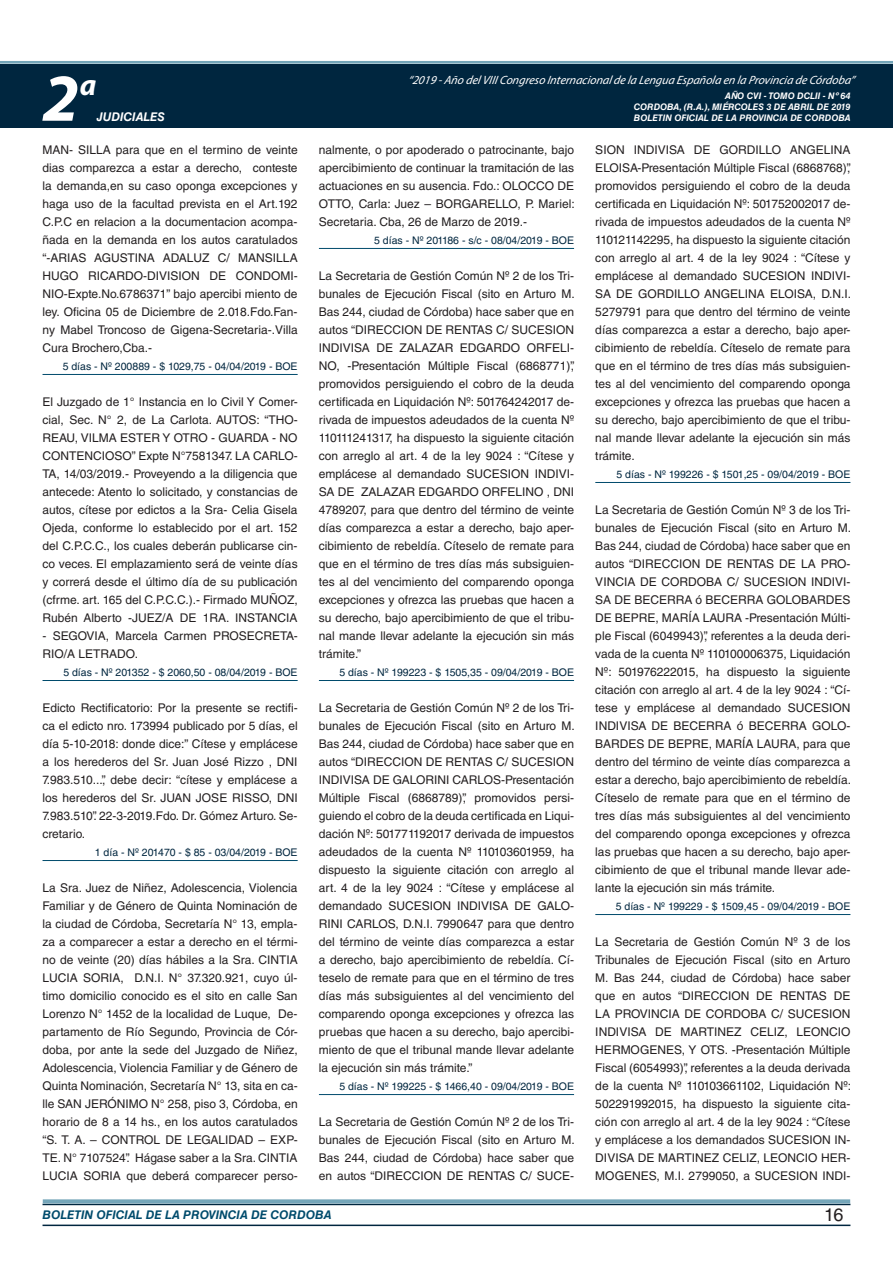
<style>
.page{position:relative;width:893px;height:1263px;background:#fff}
.page>*{position:absolute;margin:0;border:0;box-sizing:border-box;transform-origin:0 0}
.t1{font:italic 700 67.5px "Myriad Pro";color:#fff}
.t2{font:italic 700 30px "Myriad Pro";color:#fff}
.t3{font:18px "Helvetica LT Std";color:#231f20}
.t4{font:12px/18px "Helvetica LT Std";color:#231f20;text-align:justify}
.t5{font:italic 12px "Myriad Pro";color:#fff}
.t6{font:italic 700 12px "Helvetica LT Std";color:#004b6c}
.t7{font:italic 700 12px "Helvetica LT Std";color:#fff}
.t8{font:10.5px "Helvetica LT Std";color:#00263f}
.t9{font:italic 700 9px/10.8px "Helvetica LT Std";color:#fff;text-align:right}
</style>
<div class="page">
<div style="left:0;top:61px;width:893px;height:6px;background:#fff;opacity:.75"></div>
<div style="left:0;top:64px;width:893px;height:64px;background:#00263f"></div>
<hr style="left:43px;top:1224px;width:807px;height:2px;background:#00263f">
<div style="left:42px;top:1198px;width:809px;height:8px;background:#fff;opacity:.75"></div>
<hr style="left:43px;top:374px;width:255px;height:1px;background:#004b6c">
<hr style="left:43px;top:680px;width:255px;height:1px;background:#004b6c">
<hr style="left:43px;top:860px;width:255px;height:1px;background:#004b6c">
<hr style="left:319px;top:248px;width:255px;height:1px;background:#004b6c">
<hr style="left:319px;top:680px;width:255px;height:1px;background:#004b6c">
<hr style="left:319px;top:1094px;width:255px;height:1px;background:#004b6c">
<hr style="left:595px;top:482px;width:255px;height:1px;background:#004b6c">
<hr style="left:595px;top:914px;width:255px;height:1px;background:#004b6c">
<h2 class="t2" style="left:80px;top:66px;width:18px">a</h2>
<p class="t5" style="left:408px;top:72px;width:448px">“2019 -Año delVIIICongreso Internacionalde la Lengua Esp añola en la Provincia de Córdoba”</p>
<h1 class="t1" style="left:43px;top:54px;width:38px">2</h1>
<p class="t9" style="left:634px;top:91px;width:218px">AÑO CVI - TOMO DCLII - Nº 64<br>CORDOBA, (R.A.), MIÉRCOLES 3 DE ABRIL DE 2019</p>
<p class="t7" style="left:97px;top:110px;width:70px">JUDICIALES</p>
<p class="t9" style="left:634px;top:112px;width:218px">BOLETIN OFICIAL DE LA PROVINCIA DE CORDOBA</p>
<p class="t4" style="left:43px;top:141px;width:257px">MAN- SILLA para que en el termino de veinte dias comparezca a estar a derecho, conteste la demanda,en su caso oponga excepciones y haga uso de la facultad prevista en el Art.192<br>C.P.C en relacion a la documentacion acompa&shy;ñada en la demanda en los autos caratulados “-ARIAS AGUSTINA ADALUZ C/ MANSILLA HUGO RICARDO-DIVISION DE CONDOMI-NIO-Expte.No.6786371” bajo apercibi miento de ley. Oficina 05 de Diciembre de 2.018.Fdo.Fan&shy;ny Mabel Troncoso de Gigena-Secretaria-.Villa Cura Brochero,Cba.-</p>
<p class="t8" style="left:63px;top:360px;width:236px">5 días - Nº 200889 - $ 1029,75 - 04/04/2019 - BOE</p>
<p class="t4" style="left:43px;top:393px;width:257px">El Juzgado de 1° Instancia en lo Civil Y Comer&shy;cial, Sec. N° 2, de La Carlota. AUTOS: “THO-REAU, VILMA ESTER Y OTRO - GUARDA - NO CONTENCIOSO” Expte N°7581347. LA CARLO-TA, 14/03/2019.- Proveyendo a la diligencia que antecede: Atento lo solicitado, y constancias de autos, cítese por edictos a la Sra- Celia Gisela Ojeda, conforme lo establecido por el art. 152 del C.P.C.C., los cuales deberán publicarse cin&shy;co veces. El emplazamiento será de veinte días y correrá desde el último día de su publicación (cfrme. art. 165 del C.P.C.C.).- Firmado MUÑOZ, Rubén Alberto -JUEZ/A DE 1RA. INSTANCIA</p>
<p class="t4" style="left:43px;top:627px;width:257px">- SEGOVIA, Marcela Carmen PROSECRETA-<br>RIO/A LETRADO.</p>
<p class="t8" style="left:63px;top:666px;width:236px">5 días - Nº 201352 - $ 2060,50 - 08/04/2019 - BOE</p>
<p class="t4" style="left:43px;top:699px;width:257px">Edicto Rectificatorio: Por la presente se rectifi&shy;ca el edicto nro. 173994 publicado por 5 días, el día 5-10-2018: donde dice:” Cítese y emplácese a los herederos del Sr. Juan José Rizzo , DNI 7.983.510...”, debe decir: “cítese y emplácese a los herederos del Sr. JUAN JOSE RISSO, DNI 7.983.510”. 22-3-2019.Fdo. Dr. Gómez Arturo. Se&shy;cretario.</p>
<p class="t8" style="left:95px;top:846px;width:204px">1 día - Nº 201470 - $ 85 - 03/04/2019 - BOE</p>
<p class="t4" style="left:43px;top:879px;width:257px">La Sra. Juez de Niñez, Adolescencia, Violencia Familiar y de Género de Quinta Nominación de la ciudad de Córdoba, Secretaría N° 13, empla&shy;za a comparecer a estar a derecho en el térmi&shy;no de veinte (20) días hábiles a la Sra. CINTIA LUCIA SORIA, D.N.I. N° 37.320.921, cuyo úl&shy;timo domicilio conocido es el sito en calle San Lorenzo N° 1452 de la localidad de Luque, De&shy;partamento de Río Segundo, Provincia de Cór&shy;doba, por ante la sede del Juzgado de Niñez, Adolescencia, Violencia Familiar y de Género de Quinta Nominación, Secretaría N° 13, sita en ca&shy;lle SAN JERÓNIMO N° 258, piso 3, Córdoba, en horario de 8 a 14 hs., en los autos caratulados “S. T. A. – CONTROL DE LEGALIDAD – EXP-TE. N° 7107524”. Hágase saber a la Sra. CINTIA LUCIA SORIA que deberá comparecer perso-</p>
<p class="t4" style="left:319px;top:141px;width:257px">nalmente, o por apoderado o patrocinante, bajo apercibimiento de continuar la tramitación de las actuaciones en su ausencia. Fdo.: OLOCCO DE OTTO, Carla: Juez – BORGARELLO, P. Mariel:<br>Secretaria. Cba, 26 de Marzo de 2019.-</p>
<p class="t8" style="left:374px;top:234px;width:201px">5 días - Nº 201186 - s/c - 08/04/2019 - BOE</p>
<p class="t4" style="left:319px;top:267px;width:257px">La Secretaria de Gestión Común Nº 2 de los Tri&shy;bunales de Ejecución Fiscal (sito en Arturo M.<br>Bas 244, ciudad de Córdoba) hace saber que en autos “DIRECCION DE RENTAS C/ SUCESION INDIVISA DE ZALAZAR EDGARDO ORFELI-NO, -Presentación Múltiple Fiscal (6868771)”, promovidos persiguiendo el cobro de la deuda certificada en Liquidación Nº: 501764242017 de&shy;rivada de impuestos adeudados de la cuenta Nº 110111241317, ha dispuesto la siguiente citación con arreglo al art. 4 de la ley 9024 : “Cítese y emplácese al demandado SUCESION INDIVI-SA DE ZALAZAR EDGARDO ORFELINO , DNI 4789207, para que dentro del término de veinte días comparezca a estar a derecho, bajo aper&shy;cibimiento de rebeldía. Cíteselo de remate para que en el término de tres días más subsiguien&shy;tes al del vencimiento del comparendo oponga excepciones y ofrezca las pruebas que hacen a su derecho, bajo apercibimiento de que el tribu&shy;nal mande llevar adelante la ejecución sin más trámite.”</p>
<p class="t8" style="left:339px;top:666px;width:236px">5 días - Nº 199223 - $ 1505,35 - 09/04/2019 - BOE</p>
<p class="t4" style="left:319px;top:699px;width:257px">La Secretaria de Gestión Común Nº 2 de los Tri&shy;bunales de Ejecución Fiscal (sito en Arturo M.<br>Bas 244, ciudad de Córdoba) hace saber que en autos “DIRECCION DE RENTAS C/ SUCESION INDIVISA DE GALORINI CARLOS-Presentación Múltiple Fiscal (6868789)”, promovidos persi&shy;guiendo el cobro de la deuda certificada en Liqui&shy;dación Nº: 501771192017 derivada de impuestos adeudados de la cuenta Nº 110103601959, ha dispuesto la siguiente citación con arreglo al art. 4 de la ley 9024 : “Cítese y emplácese al demandado SUCESION INDIVISA DE GALO-RINI CARLOS, D.N.I. 7990647 para que dentro del término de veinte días comparezca a estar a derecho, bajo apercibimiento de rebeldía. Cí&shy;teselo de remate para que en el término de tres días más subsiguientes al del vencimiento del comparendo oponga excepciones y ofrezca las pruebas que hacen a su derecho, bajo apercibi&shy;miento de que el tribunal mande llevar adelante la ejecución sin más trámite.”</p>
<p class="t8" style="left:339px;top:1080px;width:236px">5 días - Nº 199225 - $ 1466,40 - 09/04/2019 - BOE</p>
<p class="t4" style="left:319px;top:1113px;width:257px">La Secretaria de Gestión Común Nº 2 de los Tri&shy;bunales de Ejecución Fiscal (sito en Arturo M.<br>Bas 244, ciudad de Córdoba) hace saber que en autos “DIRECCION DE RENTAS C/ SUCE-</p>
<p class="t4" style="left:595px;top:141px;width:257px">SION INDIVISA DE GORDILLO ANGELINA ELOISA-Presentación Múltiple Fiscal (6868768)”, promovidos persiguiendo el cobro de la deuda certificada en Liquidación Nº: 501752002017 de&shy;rivada de impuestos adeudados de la cuenta Nº 110121142295, ha dispuesto la siguiente citación con arreglo al art. 4 de la ley 9024 : “Cítese y emplácese al demandado SUCESION INDIVI-SA DE GORDILLO ANGELINA ELOISA, D.N.I.<br>5279791 para que dentro del término de veinte días comparezca a estar a derecho, bajo aper&shy;cibimiento de rebeldía. Cíteselo de remate para que en el término de tres días más subsiguien&shy;tes al del vencimiento del comparendo oponga excepciones y ofrezca las pruebas que hacen a su derecho, bajo apercibimiento de que el tribu&shy;nal mande llevar adelante la ejecución sin más trámite.</p>
<p class="t8" style="left:617px;top:468px;width:235px">5 días - Nº 199226 - $ 1501,25 - 09/04/2019 - BOE</p>
<p class="t4" style="left:595px;top:501px;width:257px">La Secretaria de Gestión Común Nº 3 de los Tri&shy;bunales de Ejecución Fiscal (sito en Arturo M.<br>Bas 244, ciudad de Córdoba) hace saber que en autos “DIRECCION DE RENTAS DE LA PRO-VINCIA DE CORDOBA C/ SUCESION INDIVI-SA DE BECERRA ó BECERRA GOLOBARDES DE BEPRE, MARÍA LAURA -Presentación Múlti&shy;ple Fiscal (6049943)”, referentes a la deuda deri&shy;vada de la cuenta Nº 110100006375, Liquidación Nº: 501976222015, ha dispuesto la siguiente citación con arreglo al art. 4 de la ley 9024 : “Cí&shy;tese y emplácese al demandado SUCESION INDIVISA DE BECERRA ó BECERRA GOLO-BARDES DE BEPRE, MARÍA LAURA, para que dentro del término de veinte días comparezca a estar a derecho, bajo apercibimiento de rebeldía.<br>Cíteselo de remate para que en el término de tres días más subsiguientes al del vencimiento del comparendo oponga excepciones y ofrezca las pruebas que hacen a su derecho, bajo aper&shy;cibimiento de que el tribunal mande llevar ade&shy;lante la ejecución sin más trámite.</p>
<p class="t8" style="left:616px;top:900px;width:236px">5 días - Nº 199229 - $ 1509,45 - 09/04/2019 - BOE</p>
<p class="t4" style="left:595px;top:933px;width:257px">La Secretaria de Gestión Común Nº 3 de los Tribunales de Ejecución Fiscal (sito en Arturo M. Bas 244, ciudad de Córdoba) hace saber que en autos “DIRECCION DE RENTAS DE LA PROVINCIA DE CORDOBA C/ SUCESION INDIVISA DE MARTINEZ CELIZ, LEONCIO HERMOGENES, Y OTS. -Presentación Múltiple Fiscal (6054993)”, referentes a la deuda derivada de la cuenta Nº 110103661102, Liquidación Nº:<br>502291992015, ha dispuesto la siguiente cita&shy;ción con arreglo al art. 4 de la ley 9024 : “Cítese y emplácese a los demandados SUCESION IN-DIVISA DE MARTINEZ CELIZ, LEONCIO HER-MOGENES, M.I. 2799050, a SUCESION INDI-</p>
<p class="t6" style="left:43px;top:1208px;width:290px">BOLETIN OFICIAL DE LA PROVINCIA DE CORDOBA</p>
<h3 class="t3" style="left:824px;top:1204px;width:21px">16</h3>
</div>
